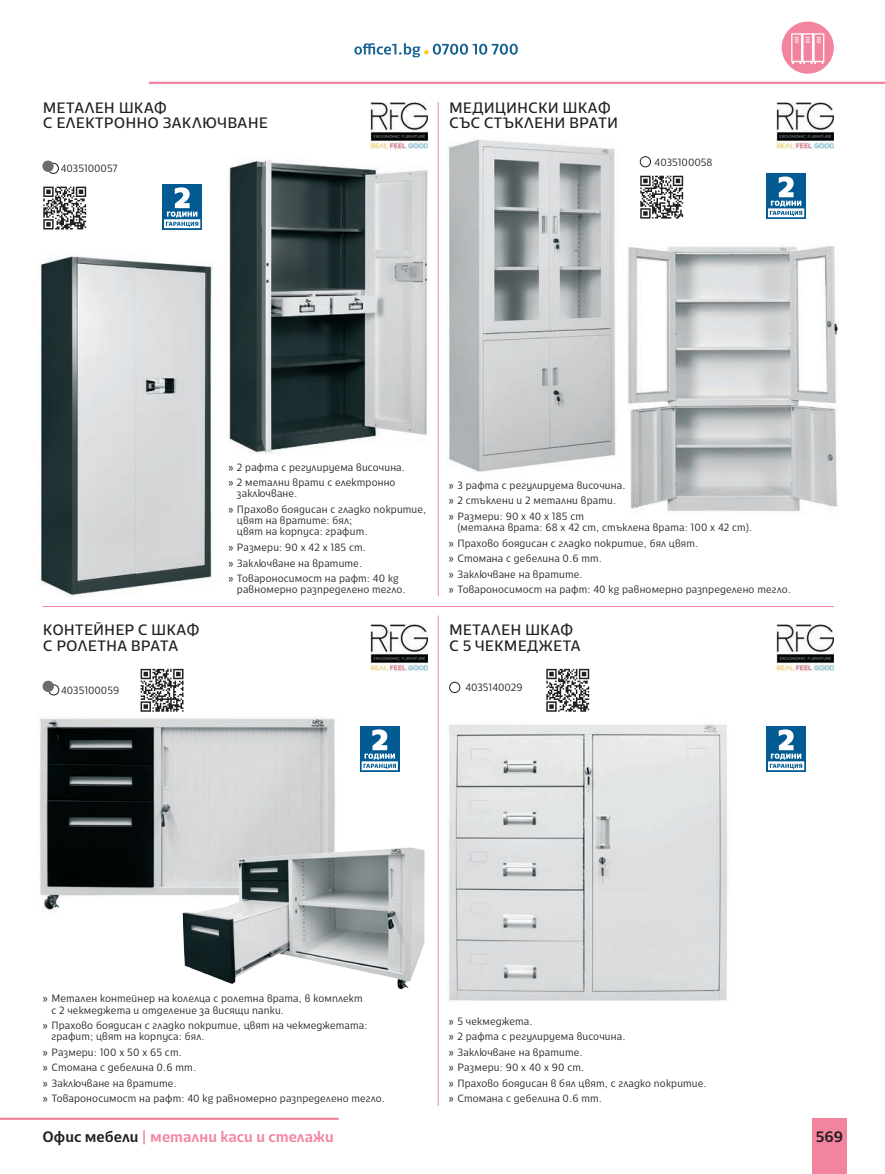
<style>
.page{position:relative;width:885px;height:1174px;background:#fff}
.page>*{position:absolute;margin:0;border:0;box-sizing:border-box;transform-origin:0 0}
.t1{font:15px/15px "Cormac";color:#231f20}
.t2{font:500 15px "Cormac";color:#f3849e}
.t3{font:500 15px "Cormac";color:#231f20}
.t4{font:300 10.5px/15.5px "Cormac";letter-spacing:.015em;color:#231f20;scale:.95 1}
.s1{font-weight:400}
.s2{color:#231f20}
</style>
<div class="page">
<img style="left:627px;top:246px;width:212px;height:268px">
<img style="left:39px;top:256px;width:174px;height:340px">
<img style="left:448px;top:139px;width:168px;height:333px">
<img style="left:40px;top:718px;width:295px;height:194px">
<img style="left:449px;top:723px;width:279px;height:278px">
<img style="left:177px;top:844px;width:248px;height:146px">
<img style="left:229px;top:160px;width:199px;height:294px">
<hr style="left:43px;top:606px;width:790px;height:1px;background:#f3849f">
<hr style="left:438px;top:102px;width:1px;height:494px;background:#f3849f">
<hr style="left:438px;top:615px;width:1px;height:491px;background:#f3849f">
<img style="left:370px;top:102px;width:57px;height:47px">
<img style="left:370px;top:624px;width:57px;height:47px">
<img style="left:776px;top:102px;width:57px;height:47px">
<img style="left:776px;top:624px;width:57px;height:47px">
<div style="left:639px;top:156px;width:11px;height:11px;border:1px solid #231f20;border-radius:50%"></div>
<div style="left:449px;top:682px;width:11px;height:11px;border:1px solid #231f20;border-radius:50%"></div>
<div style="left:766px;top:173px;width:39px;height:46px;background:#015a92"></div>
<svg style="left:768px;top:176px;width:37px;height:42px"></svg>
<div style="left:766px;top:726px;width:39px;height:46px;background:#015a92"></div>
<svg style="left:768px;top:729px;width:37px;height:42px"></svg>
<div style="left:162px;top:184px;width:40px;height:46px;background:#015a92"></div>
<svg style="left:164px;top:187px;width:37px;height:42px"></svg>
<div style="left:360px;top:726px;width:39px;height:46px;background:#015a92"></div>
<svg style="left:361px;top:729px;width:37px;height:42px"></svg>
<div style="left:48px;top:163px;width:11px;height:11px;border:1px solid #231f20;border-radius:50%"></div>
<div style="left:43px;top:161px;width:10px;height:10px;background:#6c6d70;border-radius:50%"></div>
<div style="left:42px;top:160px;width:12px;height:12px;border:1px solid #6c6d70;border-radius:50%"></div>
<div style="left:48px;top:684px;width:11px;height:11px;border:1px solid #231f20;border-radius:50%"></div>
<div style="left:43px;top:681px;width:10px;height:10px;background:#6c6d70;border-radius:50%"></div>
<div style="left:43px;top:680px;width:11px;height:12px;border:1px solid #6c6d70;border-radius:50%"></div>
<svg style="left:43px;top:186px;width:43px;height:44px"></svg>
<svg style="left:43px;top:187px;width:43px;height:42px"></svg>
<svg style="left:640px;top:175px;width:43px;height:1px"></svg>
<svg style="left:640px;top:176px;width:43px;height:43px"></svg>
<svg style="left:140px;top:668px;width:44px;height:44px"></svg>
<svg style="left:141px;top:669px;width:42px;height:42px"></svg>
<svg style="left:546px;top:668px;width:43px;height:44px"></svg>
<svg style="left:546px;top:669px;width:43px;height:42px"></svg>
<svg style="left:354px;top:43px;width:163px;height:14px"></svg>
<hr style="left:149px;top:82px;width:735px;height:2px;background:#f3849f">
<hr style="left:0;top:1117px;width:338px;height:2px;background:#f3849f">
<div style="left:812px;top:1118px;width:34px;height:55px;background:#f3849f"></div>
<div style="left:781px;top:22px;width:52px;height:52px;background:#f3849f;border-radius:50%"></div>
<svg style="left:791px;top:33px;width:33px;height:31px"></svg>
<h1 class="t1" style="left:43px;top:100px;width:226px">МЕТАЛЕН ШКАФ<br>С ЕЛЕКТРОННО ЗАКЛЮЧВАНЕ</h1>
<p class="t4" style="left:61px;top:161px;width:61px">4035100057</p>
<h1 class="t1" style="left:449px;top:100px;width:170px">МЕДИЦИНСКИ ШКАФ<br>СЪС СТЪКЛЕНИ ВРАТИ</h1>
<p class="t4" style="left:654px;top:154px;width:62px">4035100058</p>
<h1 class="t1" style="left:43px;top:622px;width:158px">КОНТЕЙНЕР С ШКАФ<br>С РОЛЕТНА ВРАТА</h1>
<p class="t4" style="left:61px;top:682px;width:63px">4035100059</p>
<p class="t4" style="left:228px;top:459px;width:187px"><span class="s1">»</span> 2 рафта с регулируема височина. <span class="s1">»</span> 2 метални врати с електронно</p>
<p class="t4" style="left:228px;top:486px;width:210px;text-indent:9px">заключване.<br><span class="s1">»</span> Прахово боядисан с гладко покритие,</p>
<p class="t4" style="left:237px;top:515px;width:139px;line-height:11.2px">цвят на вратите: бял; цвят на корпуса: графит.</p>
<p class="t4" style="left:228px;top:539px;width:181px"><span class="s1">»</span> Размери: 90 x 42 x 185 cm.<br><span class="s1">»</span> Заключване на вратите.<br><span class="s1">»</span> Товароносимост на рафт: 40 kg</p>
<p class="t4" style="left:237px;top:582px;width:179px">равномерно разпределено тегло.</p>
<p class="t4" style="left:449px;top:477px;width:187px"><span class="s1">»</span> 3 рафта с регулируема височина. <span class="s1">»</span> 2 стъклени и 2 метални врати.<br><span class="s1">»</span> Размери: 90 x 40 x 185 cm</p>
<p class="t4" style="left:449px;top:520px;width:361px;text-indent:9px">(метална врата: 68 x 42 cm, стъклена врата: 100 x 42 cm).<br><span class="s1">»</span> Прахово боядисан с гладко покритие, бял цвят.<br><span class="s1">»</span> Стомана с дебелина 0.6 mm.<br><span class="s1">»</span> Заключване на вратите.<br><span class="s1">»</span> Товароносимост на рафт: 40 kg равномерно разпределено тегло.</p>
<h1 class="t1" style="left:449px;top:622px;width:133px">МЕТАЛЕН ШКАФ<br>С 5 ЧЕКМЕДЖЕТА</h1>
<p class="t4" style="left:465px;top:680px;width:62px">4035140029</p>
<p class="t4" style="left:51px;top:993px;width:329px;line-height:11.2px;text-indent:-8px"><span class="s1">»</span> Метален контейнер на колелца с ролетна врата, в комплект с 2 чекмеджета и отделение за висящи папки.</p>
<p class="t4" style="left:51px;top:1019px;width:334px;line-height:11.2px;text-indent:-9px"><span class="s1">»</span> Прахово боядисан с гладко покритие, цвят на чекмеджетата: графит; цвят на корпуса: бял.</p>
<p class="t4" style="left:43px;top:1044px;width:361px"><span class="s1">»</span> Размери: 100 x 50 x 65 cm.<br><span class="s1">»</span> Стомана с дебелина 0.6 mm.<br><span class="s1">»</span> Заключване на вратите.<br><span class="s1">»</span> Товароносимост на рафт: 40 kg равномерно разпределено тегло.</p>
<p class="t4" style="left:449px;top:1013px;width:273px"><span class="s1">»</span> 5 чекмеджета.<br><span class="s1">»</span> 2 рафта с регулируема височина.<br><span class="s1">»</span> Заключване на вратите.<br><span class="s1">»</span> Размери: 90 x 40 x 90 cm.<br><span class="s1">»</span> Прахово боядисан в бял цвят, с гладко покритие. <span class="s1">»</span> Стомана с дебелина 0.6 mm.</p>
<h1 class="t2" style="left:43px;top:1126px;width:293px"><span class="s2">Офис мебели</span> | метални каси и стелажи</h1>
<h1 class="t3" style="left:815px;top:1126px;width:29px">569</h1>
</div>
